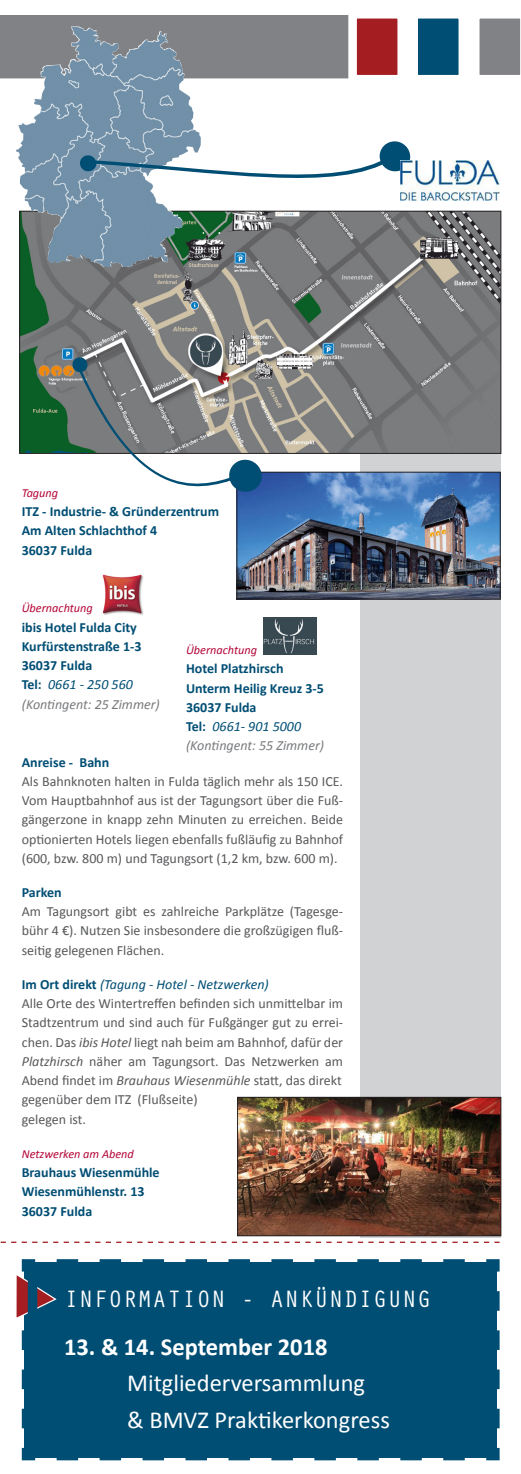
<style>
.page{position:relative;width:521px;height:1474px;background:#fff}
.page>*{position:absolute;margin:0;border:0;box-sizing:border-box;transform-origin:0 0}
.t1{font:24.5px/36.8px "Calibri";color:#fff}
.t2{font:24.5px "Orator Std";color:#fff}
.t3{font:14px/19.2px "Calibri";color:#57585a;text-align:justify}
.t4{font:700 14px "Calibri";color:#004e74}
.t5{font:italic 14px/19.2px "Calibri";color:#787a7d}
.t6{font:italic 14px "Calibri";color:#004e74}
.t7{font:italic 12.25px "Calibri";color:#b30437}
.s1{font-weight:700;font-style:normal;color:#004e74}
.s2{color:#004e74}
.s3{font-weight:700;font-style:normal}
.s4{font-style:italic}
.s5{font-weight:700}
</style>
<div class="page">
<div style="left:361px;top:226px;width:140px;height:1011px;background:#d1d2d4"></div>
<div style="left:479px;top:18px;width:42px;height:57px;background:#808285"></div>
<div style="left:414px;top:15px;width:48px;height:63px;background:#004e74;border:4px solid #fff"></div>
<div style="left:353px;top:15px;width:48px;height:63px;background:#a41e21;border:4px solid #fff"></div>
<svg style="left:0;top:15px;width:348px;height:63px;background:#7e868c"></svg>
<svg style="left:1px;top:1241px;width:498px;height:1px"></svg>
<div style="left:21px;top:1259px;width:479px;height:202px;background:#004e74"></div>
<svg style="left:16px;top:1272px;width:42px;height:165px;background:#366582"></svg>
<div style="left:28px;top:1269px;width:9px;height:82px;background:#004e74"></div>
<img style="left:21px;top:213px;width:478px;height:238px">
<img style="left:16px;top:26px;width:64px;height:215px">
<svg style="left:73px;top:102px;width:334px;height:114px"></svg>
<svg style="left:78px;top:153px;width:19px;height:20px"></svg>
<img style="left:239px;top:474px;width:259px;height:123px">
<div style="left:237px;top:472px;width:263px;height:127px;border:1px solid #231f20"></div>
<svg style="left:376px;top:138px;width:35px;height:37px"></svg>
<svg style="left:71px;top:356px;width:192px;height:156px"></svg>
<img style="left:264px;top:617px;width:52px;height:38px">
<img style="left:102px;top:574px;width:42px;height:41px">
<img style="left:239px;top:1099px;width:260px;height:134px">
<div style="left:237px;top:1097px;width:264px;height:138px;border:1px solid #231f20"></div>
<img style="left:400px;top:161px;width:100px;height:39px">
<p class="t7" style="left:22px;top:484px;width:38px">Tagung</p>
<p class="t4" style="left:22px;top:502px;width:199px">ITZ - Industrie- &amp; Gründerzentrum</p>
<p class="t4" style="left:22px;top:522px;width:137px">Am Alten Schlachthof 4</p>
<p class="t4" style="left:22px;top:541px;width:72px">36037 Fulda</p>
<p class="t7" style="left:22px;top:600px;width:73px">Übernachtung</p>
<p class="t4" style="left:22px;top:618px;width:117px">ibis Hotel Fulda City</p>
<p class="t4" style="left:22px;top:637px;width:121px">Kurfürstenstraße 1-3</p>
<p class="t4" style="left:22px;top:656px;width:72px">36037 Fulda</p>
<p class="t5" style="left:22px;top:674px;width:140px"><span class="s1">Tel:</span> <span class="s2">0661 - 250 560 </span>(Kontingent: 25 Zimmer)</p>
<p class="t7" style="left:186px;top:641px;width:73px">Übernachtung</p>
<p class="t4" style="left:186px;top:659px;width:99px">Hotel Platzhirsch</p>
<p class="t4" style="left:186px;top:679px;width:139px">Unterm Heilig Kreuz 3-5</p>
<p class="t4" style="left:186px;top:698px;width:72px">36037 Fulda</p>
<p class="t6" style="left:186px;top:716px;width:117px"><span class="s3">Tel:</span> 0661- 901 5000</p>
<p class="t5" style="left:186px;top:735px;width:140px">(Kontingent: 55 Zimmer)</p>
<p class="t4" style="left:22px;top:753px;width:89px">Anreise - Bahn</p>
<p class="t3" style="left:22px;top:771px;width:323px">Als Bahnknoten halten in Fulda täglich mehr als 150 ICE.<br>Vom Hauptbahnhof aus ist der Tagungsort über die Fuß&shy;gängerzone in knapp zehn Minuten zu erreichen. Beide optionierten Hotels liegen ebenfalls fußläufig zu Bahnhof (600, bzw. 800 m) und Tagungsort (1,2 km, bzw. 600 m).</p>
<p class="t4" style="left:22px;top:883px;width:41px">Parken</p>
<p class="t3" style="left:22px;top:902px;width:323px">Am Tagungsort gibt es zahlreiche Parkplätze (Tagesge&shy;bühr 4 €). Nutzen Sie insbesondere die großzügigen fluß&shy;seitig gelegenen Flächen.</p>
<p class="t6" style="left:22px;top:974px;width:249px"><span class="s3">Im Ort direkt</span> (Tagung - Hotel - Netzwerken)</p>
<p class="t3" style="left:22px;top:993px;width:323px">Alle Orte des Wintertreffen befinden sich unmittelbar im Stadtzentrum und sind auch für Fußgänger gut zu errei&shy;chen. Das <span class="s4">ibis Hotel</span> liegt nah beim am Bahnhof, dafür der <span class="s4">Platzhirsch</span> näher am Tagungsort. Das Netzwerken am Abend findet im <span class="s4">Brauhaus Wiesenmühle</span> statt, das direkt</p>
<p class="t3" style="left:22px;top:1090px;width:177px">gegenüber dem ITZ (Flußseite) gelegen ist.</p>
<p class="t7" style="left:22px;top:1145px;width:114px">Netzwerken am Abend</p>
<p class="t4" style="left:22px;top:1163px;width:139px">Brauhaus Wiesenmühle</p>
<p class="t4" style="left:22px;top:1182px;width:124px">Wiesenmühlenstr. 13</p>
<p class="t4" style="left:22px;top:1201px;width:72px">36037 Fulda</p>
<p class="t2" style="left:64px;top:1281px;width:369px">INFORMATION - ANKÜNDIGUNG</p>
<p class="t1" style="left:127px;top:1328px;width:240px;text-indent:-63px"><span class="s5">13. &amp; 14. September 2018<br></span>Mitgliederversammlung</p>
<p class="t1" style="left:127px;top:1401px;width:264px">&amp; BMVZ Praktikerkongress</p>
</div>
